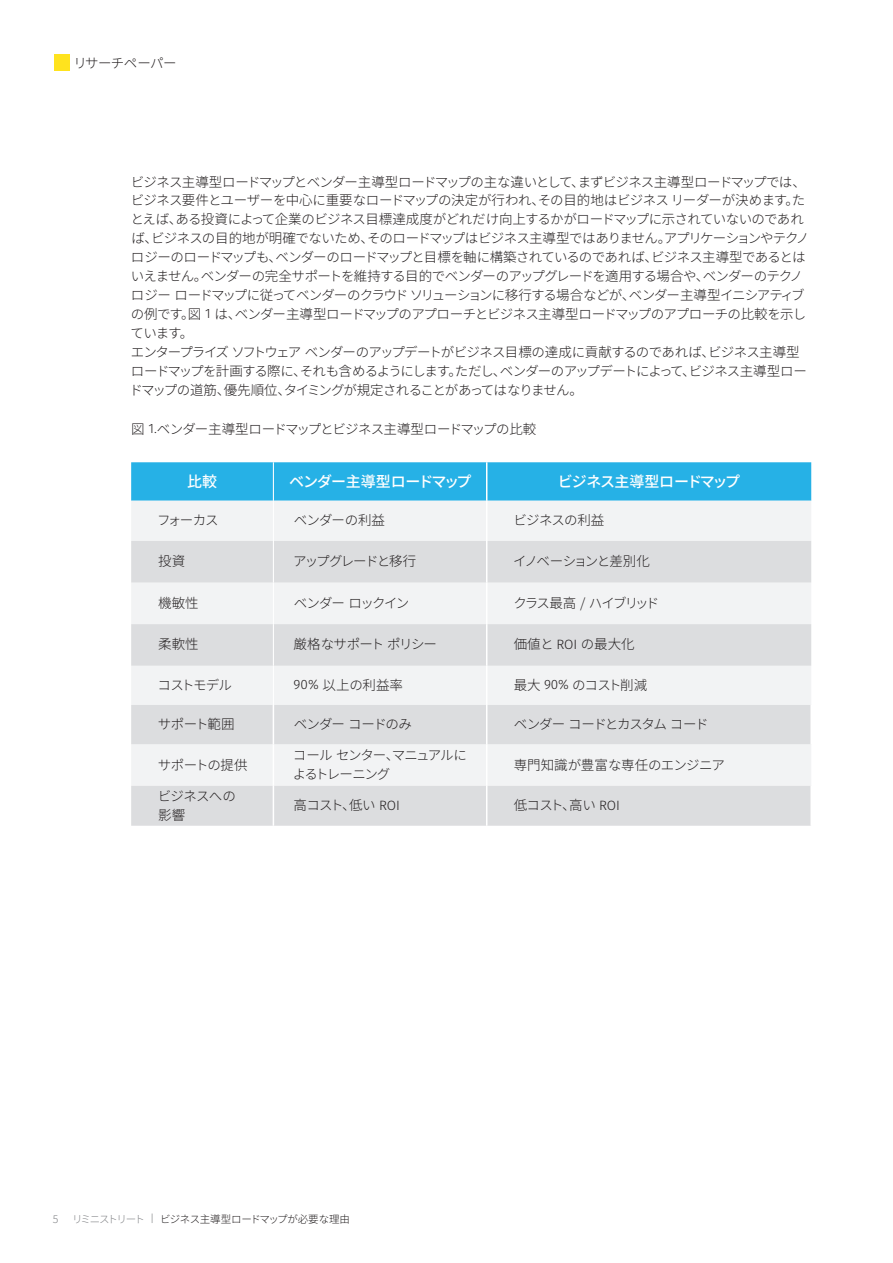
<style>
.page{position:relative;width:893px;height:1263px;background:#fff}
.page>*{position:absolute;margin:0;border:0;box-sizing:border-box;transform-origin:0 0}
.Chart_Body_Copy{font:500 15px "Source Han Sans JP";letter-spacing:-.05em;color:#fff}
.Body_copy{font:300 13.5px/18.9px "Source Han Sans JP";letter-spacing:-.055em;color:#231f20}
.Chart_Body_Copy-2{font:300 13.5px/18.9px "Source Han Sans JP";letter-spacing:-.05em;color:#231f20}
.Chart_Body_Copy-3{font:300 13.5px/18.9px "Source Han Sans JP";letter-spacing:-.09em;color:#231f20}
.Chart_Body_Copy-4{font:300 13.5px "Source Han Sans JP";letter-spacing:-.015em;color:#231f20}
.Chart_Body_Copy-5{font:300 13.5px "Source Han Sans JP";letter-spacing:-.135em;color:#231f20}
.Chart_Body_Copy-6{font:300 13.5px "Source Han Sans JP";letter-spacing:-.085em;color:#231f20}
.Chart_Body_Copy-7{font:300 13.5px "Source Han Sans JP";letter-spacing:-.07em;color:#231f20}
.Chart_Body_Copy-8{font:300 13.5px "Source Han Sans JP";letter-spacing:-.12em;color:#231f20}
.Chart_Body_Copy-9{font:300 13.5px "Source Han Sans JP";letter-spacing:-.095em;color:#231f20}
.Document_Type_Inform{font:300 13.5px "Source Han Sans JP";letter-spacing:-.04em;color:#231f20}
.Page_Numbers{font:300 10.5px "Source Han Sans JP";letter-spacing:-.055em;color:#231f20}
.t1{font:300 10.5px "Source Han Sans JP";color:#808285}
.s1{font-family:"Fira Sans"}
.s2{color:#808285}
.s3{font-family:"Fira Sans";color:#808285}
</style>
<div class="page">
<div style="left:54px;top:54px;width:15px;height:17px;background:#ffe31e"></div>
<div style="left:131px;top:462px;width:680px;height:39px;background:#26b1e6"></div>
<div style="left:131px;top:501px;width:680px;height:40px;background:#f2f3f4"></div>
<svg style="left:131px;top:541px;width:680px;height:285px;fill:#dcdddf"></svg>
<hr style="left:273px;top:462px;width:1px;height:39px;background:#fff">
<hr style="left:273px;top:501px;width:1px;height:40px;background:#fff">
<hr style="left:273px;top:541px;width:1px;height:41px;background:#fff">
<hr style="left:273px;top:582px;width:1px;height:42px;background:#fff">
<hr style="left:273px;top:624px;width:1px;height:42px;background:#fff">
<hr style="left:273px;top:666px;width:1px;height:39px;background:#fff">
<hr style="left:486px;top:462px;width:1px;height:39px;background:#fff">
<hr style="left:486px;top:501px;width:1px;height:40px;background:#fff">
<hr style="left:486px;top:541px;width:1px;height:41px;background:#fff">
<hr style="left:486px;top:582px;width:1px;height:42px;background:#fff">
<hr style="left:486px;top:624px;width:1px;height:42px;background:#fff">
<hr style="left:486px;top:666px;width:1px;height:39px;background:#fff">
<hr style="left:273px;top:705px;width:1px;height:39px;background:#fff">
<hr style="left:486px;top:705px;width:1px;height:39px;background:#fff">
<hr style="left:810px;top:705px;width:2px;height:39px;background:#fff">
<hr style="left:273px;top:744px;width:1px;height:42px;background:#fff">
<hr style="left:486px;top:744px;width:1px;height:42px;background:#fff">
<hr style="left:273px;top:786px;width:1px;height:40px;background:#fff">
<hr style="left:486px;top:786px;width:1px;height:40px;background:#fff">
<hr style="left:810px;top:786px;width:2px;height:40px;background:#fff">
<p class="Document_Type_Inform" style="left:73px;top:55px;width:105px">リサーチペーパー</p>
<p class="Body_copy" style="left:130px;top:172px;width:681px">ビジネス主導型ロードマップとベンダー主導型ロードマップの主な違いとして、まずビジネス主導型ロードマップでは、ビジネス要件とユーザーを中心に重要なロードマップの決定が行われ、その目的地はビジネスリーダーが決めます。たとえば、ある投資によって企業のビジネス目標達成度がどれだけ向上するかがロードマップに示されていないのであれば、ビジネスの目的地が明確でないため、そのロードマップはビジネス主導型ではありません。アプリケーションやテクノロジーのロードマップも、ベンダーのロードマップと目標を軸に構築されているのであれば、ビジネス主導型であるとはいえません。ベンダーの完全サポートを維持する目的でベンダーのアップグレードを適用する場合や、ベンダーのテクノロジーロードマップに従ってベンダーのクラウドソリューションに移行する場合などが、ベンダー主導型イニシアティブの例です。図 <span class="s1">1</span> は、ベンダー主導型ロードマップのアプローチとビジネス主導型ロードマップのアプローチの比較を示しています。<br>エンタープライズソフトウェアベンダーのアップデートがビジネス目標の達成に貢献するのであれば、ビジネス主導型ロードマップを計画する際に、それも含めるようにします。ただし、ベンダーのアップデートによって、ビジネス主導型ロードマップの道筋、優先順位、タイミングが規定されることがあってはなりません。</p>
<p class="Body_copy" style="left:131px;top:420px;width:407px">図 <span class="s1">1.</span>ベンダー主導型ロードマップとビジネス主導型ロードマップの比較</p>
<p class="Chart_Body_Copy" style="left:187px;top:473px;width:32px">比較</p>
<p class="Chart_Body_Copy" style="left:289px;top:473px;width:184px">ベンダー主導型ロードマップ</p>
<p class="Chart_Body_Copy" style="left:558px;top:473px;width:184px">ビジネス主導型ロードマップ</p>
<p class="Chart_Body_Copy-2" style="left:157px;top:511px;width:63px">フォーカス</p>
<p class="Chart_Body_Copy-2" style="left:294px;top:511px;width:93px">ベンダーの利益</p>
<p class="Chart_Body_Copy-2" style="left:513px;top:511px;width:93px">ビジネスの利益</p>
<p class="Chart_Body_Copy-2" style="left:158px;top:552px;width:28px">投資</p>
<p class="Chart_Body_Copy-8" style="left:293px;top:554px;width:125px">アップグレードと移行</p>
<p class="Chart_Body_Copy-6" style="left:513px;top:554px;width:138px">イノベーションと差別化</p>
<p class="Chart_Body_Copy-2" style="left:158px;top:594px;width:42px">機敏性</p>
<p class="Chart_Body_Copy-9" style="left:294px;top:595px;width:117px">ベンダーロックイン</p>
<p class="Chart_Body_Copy-5" style="left:513px;top:595px;width:147px">クラス最高 / ハイブリッド</p>
<p class="Chart_Body_Copy-2" style="left:158px;top:635px;width:42px">柔軟性</p>
<p class="Chart_Body_Copy-2" style="left:294px;top:635px;width:145px">厳格なサポートポリシー</p>
<p class="Chart_Body_Copy-2" style="left:514px;top:635px;width:122px">価値と <span class="s1">ROI</span> の最大化</p>
<p class="Chart_Body_Copy-2" style="left:157px;top:676px;width:76px">コストモデル</p>
<p class="Chart_Body_Copy-2" style="left:294px;top:676px;width:111px"><span class="s1">90%</span> 以上の利益率</p>
<p class="Chart_Body_Copy-7" style="left:514px;top:677px;width:135px">最大 <span class="s1">90%</span> のコスト削減</p>
<p class="Chart_Body_Copy-2" style="left:158px;top:715px;width:78px">サポート範囲</p>
<p class="Chart_Body_Copy-2" style="left:294px;top:715px;width:120px">ベンダーコードのみ</p>
<p class="Chart_Body_Copy-3" style="left:514px;top:715px;width:196px">ベンダーコードとカスタムコード</p>
<p class="Chart_Body_Copy-2" style="left:158px;top:755px;width:91px">サポートの提供</p>
<p class="Chart_Body_Copy-3" style="left:293px;top:746px;width:175px">コールセンター、マニュアルによるトレーニング</p>
<p class="Chart_Body_Copy-4" style="left:514px;top:757px;width:213px">専門知識が豊富な専任のエンジニア</p>
<p class="Chart_Body_Copy-2" style="left:158px;top:787px;width:80px">ビジネスへの影響</p>
<p class="Chart_Body_Copy-2" style="left:294px;top:796px;width:108px">高コスト、低い <span class="s1">ROI</span></p>
<p class="Chart_Body_Copy-2" style="left:514px;top:796px;width:108px">低コスト、高い <span class="s1">ROI</span></p>
<p class="t1" style="left:53px;top:1213px;width:7px">5</p>
<p class="Page_Numbers" style="left:72px;top:1213px;width:279px"><span class="s2">リミニストリート</span> <span class="s3">|</span> ビジネス主導型ロードマップが必要な理由</p>
</div>
